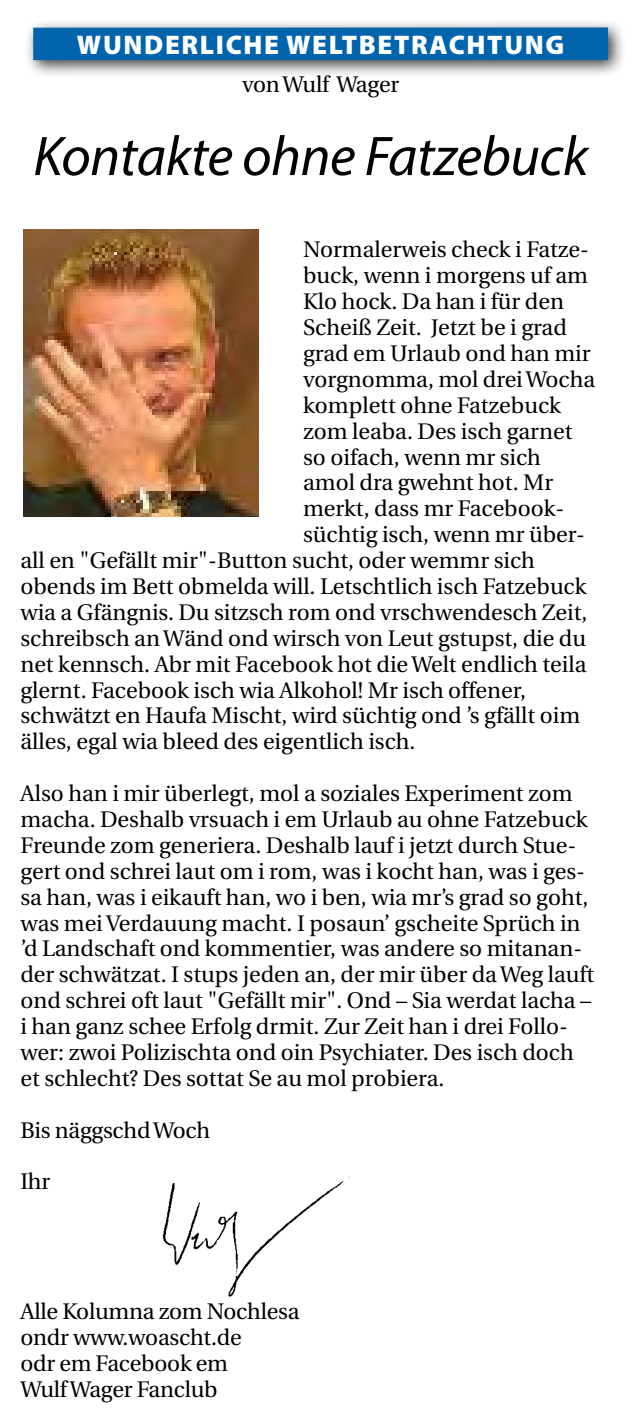
<style>
.page{position:relative;width:634px;height:1424px;background:#fff}
.page>*{position:absolute;margin:0;border:0;box-sizing:border-box;transform-origin:0 0}
.t1{font:italic 56.25px "Myriad Pro";letter-spacing:-.01em;color:#000}
.t2{font:900 27px "Myriad Pro";letter-spacing:.06em;color:#fff}
.t3{font:22.5px/25.9px "Utopia";color:#000}
</style>
<div class="page">
<div style="left:24px;top:18px;width:601px;height:61px;background:#000;opacity:.75"></div>
<div style="left:33px;top:27px;width:574px;height:33px;background:#0064ad"></div>
<img style="left:24px;top:229px;width:234px;height:287px">
<img style="left:162px;top:1176px;width:188px;height:121px">
<p class="t2" style="left:77px;top:27px;width:488px">WUNDERLICHE WELTBETRACHTUNG</p>
<p class="t3" style="left:242px;top:72px;width:158px">von Wulf Wager</p>
<h1 class="t1" style="left:33px;top:121px;width:556px">Kontakte ohne Fatzebuck</h1>
<p class="t3" style="left:303px;top:237px;width:287px">Normalerweis check i Fatze-</p>
<p class="t3" style="left:303px;top:263px;width:286px">buck, wenn i morgens uf am</p>
<p class="t3" style="left:303px;top:289px;width:262px">Klo hock. Da han i für den</p>
<p class="t3" style="left:303px;top:315px;width:265px">Scheiß Zeit. Jetzt be i grad</p>
<p class="t3" style="left:303px;top:341px;width:289px">grad em Urlaub ond han mir</p>
<p class="t3" style="left:303px;top:367px;width:293px">vorgnomma, mol drei Wocha</p>
<p class="t3" style="left:303px;top:392px;width:259px">komplett ohne Fatzebuck</p>
<p class="t3" style="left:303px;top:418px;width:270px">zom leaba. Des isch garnet</p>
<p class="t3" style="left:303px;top:444px;width:239px">so oifach, wenn mr sich</p>
<p class="t3" style="left:303px;top:470px;width:251px">amol dra gwehnt hot. Mr</p>
<p class="t3" style="left:303px;top:496px;width:262px">merkt, dass mr Facebook-</p>
<p class="t3" style="left:303px;top:522px;width:283px">süchtig isch, wenn mr über-</p>
<p class="t3" style="left:20px;top:548px;width:515px">all en "Gefällt mir"-Button sucht, oder wemmr sich</p>
<p class="t3" style="left:20px;top:574px;width:567px">obends im Bett obmelda will. Letschtlich isch Fatzebuck</p>
<p class="t3" style="left:20px;top:599px;width:568px">wia a Gfängnis. Du sitzsch rom ond vrschwendesch Zeit,</p>
<p class="t3" style="left:20px;top:625px;width:566px">schreibsch an Wänd ond wirsch von Leut gstupst, die du</p>
<p class="t3" style="left:20px;top:651px;width:567px">net kennsch. Abr mit Facebook hot die Welt endlich teila</p>
<p class="t3" style="left:20px;top:677px;width:506px">glernt. Facebook isch wia Alkohol! Mr isch offener,</p>
<p class="t3" style="left:20px;top:703px;width:560px">schwätzt en Haufa Mischt, wird süchtig ond ’s gfällt oim</p>
<p class="t3" style="left:20px;top:729px;width:396px">älles, egal wia bleed des eigentlich isch.</p>
<p class="t3" style="left:20px;top:781px;width:575px">Also han i mir überlegt, mol a soziales Experiment zom macha. Deshalb vrsuach i em Urlaub au ohne Fatzebuck Freunde zom generiera. Deshalb lauf i jetzt durch Stue&shy;gert ond schrei laut om i rom, was i kocht han, was i ges&shy;sa han, was i eikauft han, wo i ben, wia mr’s grad so goht, was mei Verdauung macht. I posaun’ gscheite Sprüch in ’d Landschaft ond kommentier, was andere so mitanan&shy;der schwätzat. I stups jeden an, der mir über da Weg lauft ond schrei oft laut "Gefällt mir". Ond – Sia werdat lacha – i han ganz schee Erfolg drmit. Zur Zeit han i drei Follo&shy;wer: zwoi Polizischta ond oin Psychiater. Des isch doch et schlecht? Des sottat Se au mol probiera.</p>
<p class="t3" style="left:20px;top:1117px;width:191px">Bis näggschd Woch</p>
<p class="t3" style="left:20px;top:1169px;width:31px">Ihr</p>
<p class="t3" style="left:20px;top:1298px;width:280px">Alle Kolumna zom Nochlesa ondr www.woascht.de<br>odr em Facebook em<br>Wulf Wager Fanclub</p>
</div>
